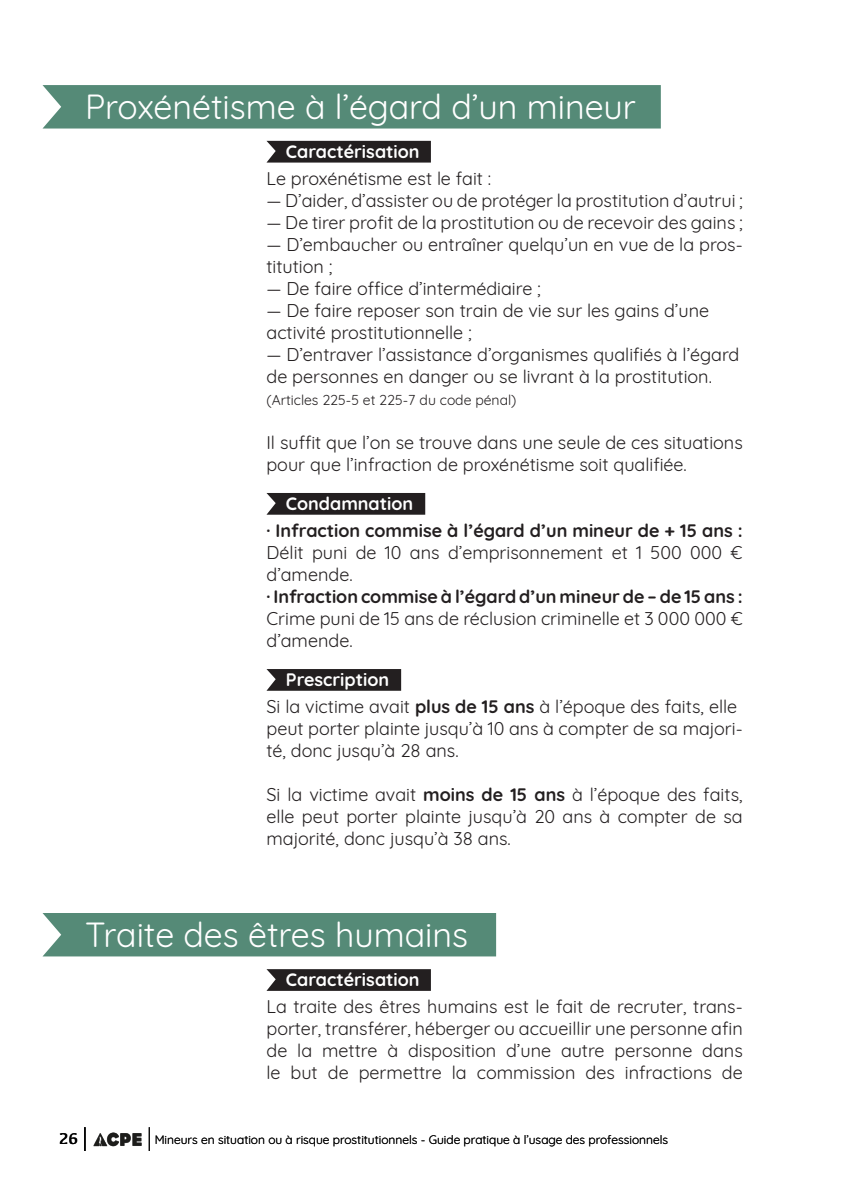
<style>
.page{position:relative;width:842px;height:1191px;background:#fff}
.page>*{position:absolute;margin:0;border:0;box-sizing:border-box;transform-origin:0 0}
.t1{font:34px "Quicksand";color:#fff}
.t2{font:18px/22px "Quicksand";color:#231f20}
.t3{font:700 18px "Quicksand";color:#231f20}
.t4{font:700 18px "Quicksand";color:#fff}
.t5{font:16px "Kefa";color:#000}
.t6{font:14px "Quicksand";color:#231f20}
.t7{font:12px "Quicksand";color:#000}
.s1{font-weight:700;color:#fff}
.s2{font-weight:700}
</style>
<div class="page">
<img style="left:93px;top:1132px;width:49px;height:15px">
<svg style="left:149px;top:1127px;width:1px;height:24px"></svg>
<svg style="left:85px;top:1127px;width:1px;height:24px"></svg>
<div style="left:43px;top:85px;width:618px;height:43px;background:#558a77"></div>
<div style="left:43px;top:913px;width:453px;height:43px;background:#558a77"></div>
<svg style="left:266px;top:141px;width:165px;height:22px;background:#2e2a2b"></svg>
<svg style="left:266px;top:493px;width:159px;height:22px;background:#2c2929"></svg>
<svg style="left:266px;top:669px;width:135px;height:22px;background:#2d292a"></svg>
<svg style="left:266px;top:969px;width:165px;height:22px;background:#2c2829"></svg>
<h1 class="t1" style="left:85px;top:80px;width:552px">Proxénétisme à l’égard d’un mineur</h1>
<p class="t4" style="left:286px;top:137px;width:135px">Caractérisation</p>
<p class="t2" style="left:266px;top:165px;width:226px">Le proxénétisme est le fait :</p>
<p class="t2" style="left:266px;top:187px;width:478px">— D’aider, d’assister ou de protéger la prostitution d’autrui ;</p>
<p class="t2" style="left:266px;top:209px;width:478px">— De tirer profit de la prostitution ou de recevoir des gains ;</p>
<p class="t2" style="left:266px;top:231px;width:478px">— D’embaucher ou entraîner quelqu’un en vue de la pros&shy;titution ;</p>
<p class="t2" style="left:266px;top:275px;width:276px">— De faire office d’intermédiaire ;</p>
<p class="t2" style="left:266px;top:297px;width:444px">— De faire reposer son train de vie sur les gains d’une activité prostitutionnelle ;</p>
<p class="t2" style="left:266px;top:341px;width:474px">— D’entraver l’assistance d’organismes qualifiés à l’égard de personnes en danger ou se livrant à la prostitution.</p>
<p class="t6" style="left:266px;top:389px;width:252px">(Articles 225-5 et 225-7 du code pénal)</p>
<p class="t2" style="left:266px;top:429px;width:478px">Il suffit que l’on se trouve dans une seule de ces situations pour que l’infraction de proxénétisme soit qualifiée.</p>
<p class="t4" style="left:286px;top:489px;width:129px">Condamnation</p>
<p class="t3" style="left:266px;top:515px;width:478px">· Infraction commise à l’égard d’un mineur de + 15 ans :</p>
<p class="t2" style="left:266px;top:539px;width:478px">Délit puni de 10 ans d’emprisonnement et 1 500 000 € d’amende.</p>
<p class="t3" style="left:266px;top:581px;width:478px">· Infraction commise à l’égard d’un mineur de – de 15 ans :</p>
<p class="t2" style="left:266px;top:605px;width:478px">Crime puni de 15 ans de réclusion criminelle et 3 000 000 € d’amende.</p>
<p class="t2" style="left:266px;top:664px;width:472px;line-height:26.6px;text-indent:19px"><span class="s1">Prescription<br></span>Si la victime avait <span class="s2">plus de 15 ans</span> à l’époque des faits, elle</p>
<p class="t2" style="left:266px;top:715px;width:478px">peut porter plainte jusqu’à 10 ans à compter de sa majori&shy;té, donc jusqu’à 28 ans.</p>
<p class="t2" style="left:266px;top:781px;width:478px;text-align:justify">Si la victime avait <span class="s2">moins de 15 ans</span> à l’époque des faits, elle peut porter plainte jusqu’à 20 ans à compter de sa majorité, donc jusqu’à 38 ans.</p>
<h1 class="t1" style="left:85px;top:908px;width:384px">Traite des êtres humains</h1>
<p class="t4" style="left:286px;top:965px;width:135px">Caractérisation</p>
<p class="t2" style="left:266px;top:993px;width:478px;text-align:justify">La traite des êtres humains est le fait de recruter, trans&shy;porter, transférer, héberger ou accueillir une personne afin de la mettre à disposition d’une autre personne dans le but de permettre la commission des infractions de</p>
<p class="t5" style="left:59px;top:1128px;width:21px">26</p>
<p class="t7" style="left:155px;top:1130px;width:515px">Mineurs en situation ou à risque prostitutionnels - Guide pratique à l’usage des professionnels</p>
</div>
